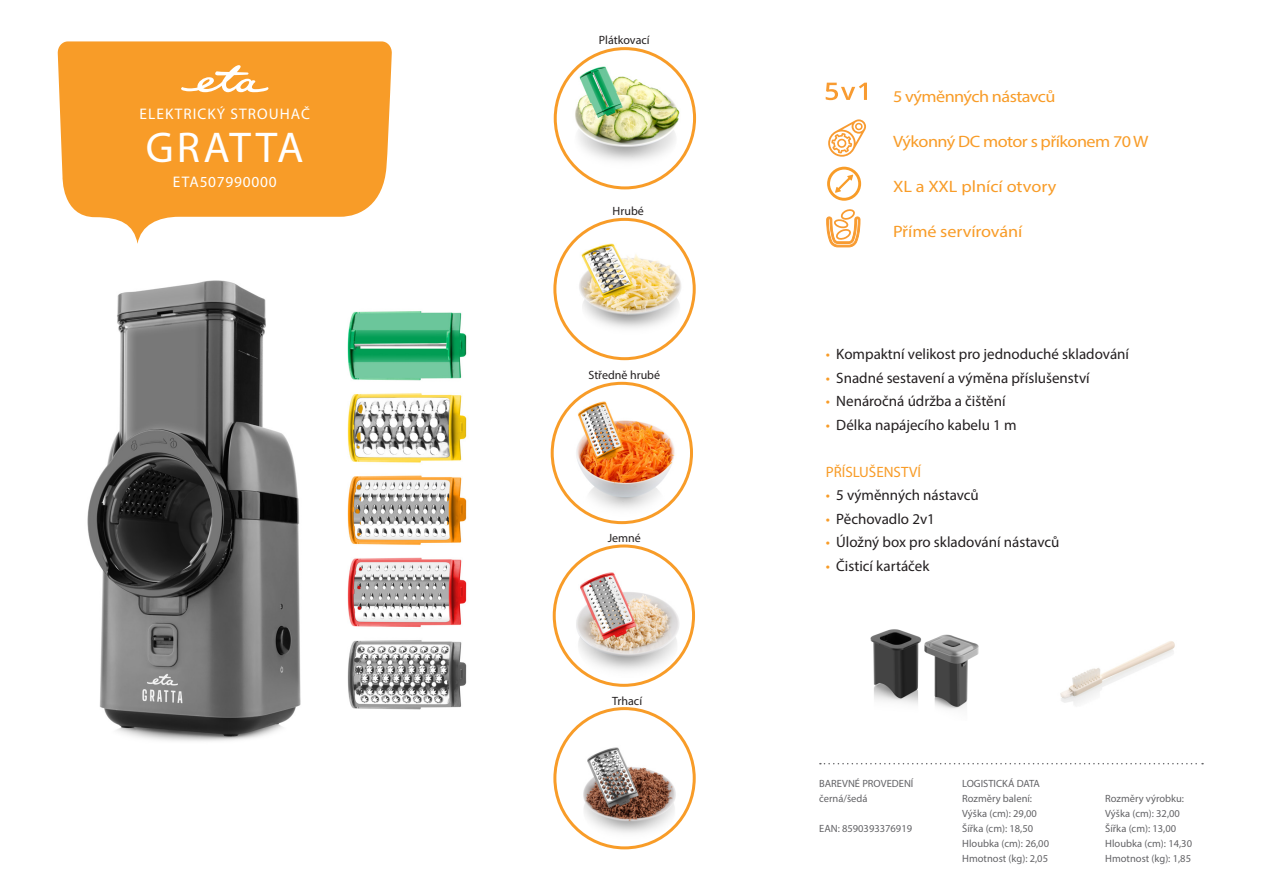
<style>
.page{position:relative;width:1263px;height:893px;background:#fff}
.page>*{position:absolute;margin:0;border:0;box-sizing:border-box;transform-origin:0 0}
.t1{font:43.2px "Myriad Pro";letter-spacing:.07em;color:#fff}
.t2{font:16.5px "Myriad Pro";letter-spacing:-.03em;color:#f89c28;scale:1.1 1}
.t3{font:16.5px "Myriad Pro";color:#f89c28;scale:1.1 1}
.t4{font:16.5px "Myriad Pro";letter-spacing:-.005em;color:#f89c28;scale:1.1 1}
.t5{font:15.45px "Myriad Pro";letter-spacing:.07em;color:#fff}
.t6{font:15.45px "Myriad Pro";letter-spacing:.05em;color:#fff}
.t7{font:15px "Myriad Pro";color:#231f20}
.t8{font:15px "Myriad Pro";color:#f89c28}
.t9{font:12px "Myriad Pro";color:#231f20}
.t10{font:10.5px "Myriad Pro";color:#636366}
.s1{color:#f89c28}
</style>
<div class="page">
<img style="left:1060px;top:641px;width:115px;height:64px">
<img style="left:87px;top:280px;width:380px;height:461px">
<svg style="left:58px;top:41px;width:334px;height:203px;fill:#f89c28"></svg>
<img style="left:568px;top:54px;width:117px;height:117px">
<div style="left:554px;top:47px;width:142px;height:142px;border:3px solid #f89c28;border-radius:50%"></div>
<svg style="left:820px;top:763px;width:383px;height:1px"></svg>
<svg style="left:181px;top:65px;width:87px;height:27px"></svg>
<svg style="left:826px;top:83px;width:41px;height:17px"></svg>
<img style="left:557px;top:219px;width:136px;height:123px">
<div style="left:553px;top:218px;width:143px;height:142px;border:3px solid #f89c28;border-radius:50%"></div>
<img style="left:560px;top:383px;width:127px;height:139px">
<div style="left:551px;top:382px;width:142px;height:142px;border:3px solid #f89c28;border-radius:50%"></div>
<img style="left:554px;top:546px;width:139px;height:139px;border-radius:70px">
<div style="left:553px;top:544px;width:142px;height:143px;border:3px solid #f89c28;border-radius:50%"></div>
<img style="left:558px;top:717px;width:136px;height:131px">
<div style="left:553px;top:707px;width:143px;height:142px;border:3px solid #f89c28;border-radius:50%"></div>
<svg style="left:828px;top:119px;width:38px;height:38px"></svg>
<svg style="left:827px;top:167px;width:34px;height:34px"></svg>
<svg style="left:826px;top:209px;width:34px;height:38px"></svg>
<img style="left:870px;top:629px;width:109px;height:80px">
<p class="t5" style="left:139px;top:104px;width:172px">ELEKTRICKÝ STROUHAČ</p>
<p class="t1" style="left:146px;top:121px;width:159px">GRATTA</p>
<p class="t6" style="left:173px;top:172px;width:105px">ETA507990000</p>
<p class="t9" style="left:599px;top:33px;width:52px">Plátkovací</p>
<p class="t9" style="left:612px;top:204px;width:33px">Hrubé</p>
<p class="t9" style="left:588px;top:368px;width:73px">Středně hrubé</p>
<p class="t9" style="left:608px;top:530px;width:35px">Jemné</p>
<p class="t9" style="left:612px;top:693px;width:32px">Trhací</p>
<p class="t2" style="left:893px;top:86px;width:149px">5 výměnných nástavců</p>
<p class="t2" style="left:893px;top:131px;width:234px">Výkonný DC motor s příkonem 70 W</p>
<p class="t3" style="left:893px;top:177px;width:150px">XL a XXL plnící otvory</p>
<p class="t4" style="left:893px;top:222px;width:119px">Přímé servírování</p>
<p class="t7" style="left:826px;top:345px;width:305px"><span class="s1">•</span> Kompaktní velikost pro jednoduché skladování</p>
<p class="t7" style="left:826px;top:368px;width:266px"><span class="s1">•</span> Snadné sestavení a výměna příslušenství</p>
<p class="t7" style="left:826px;top:392px;width:181px"><span class="s1">•</span> Nenáročná údržba a čištění</p>
<p class="t7" style="left:826px;top:415px;width:192px"><span class="s1">•</span> Délka napájecího kabelu 1 m</p>
<p class="t8" style="left:826px;top:462px;width:97px">PŘÍSLUŠENSTVÍ</p>
<p class="t7" style="left:826px;top:486px;width:155px"><span class="s1">•</span> 5 výměnných nástavců</p>
<p class="t7" style="left:826px;top:509px;width:111px"><span class="s1">•</span> Pěchovadlo 2v1</p>
<p class="t7" style="left:826px;top:533px;width:235px"><span class="s1">•</span> Úložný box pro skladování nástavců</p>
<p class="t7" style="left:826px;top:556px;width:105px"><span class="s1">•</span> Čisticí kartáček</p>
<p class="t10" style="left:819px;top:777px;width:96px">BAREVNÉ PROVEDENÍ</p>
<p class="t10" style="left:819px;top:792px;width:50px">černá/šedá</p>
<p class="t10" style="left:819px;top:822px;width:94px">EAN: 8590393376919</p>
<p class="t10" style="left:962px;top:777px;width:79px">LOGISTICKÁ DATA</p>
<p class="t10" style="left:962px;top:792px;width:71px">Rozměry balení:</p>
<p class="t10" style="left:962px;top:807px;width:76px">Výška (cm): 29,00</p>
<p class="t10" style="left:962px;top:822px;width:73px">Šířka (cm): 18,50</p>
<p class="t10" style="left:962px;top:837px;width:88px">Hloubka (cm): 26,00</p>
<p class="t10" style="left:962px;top:852px;width:87px">Hmotnost (kg): 2,05</p>
<p class="t10" style="left:1105px;top:792px;width:80px">Rozměry výrobku:</p>
<p class="t10" style="left:1105px;top:807px;width:76px">Výška (cm): 32,00</p>
<p class="t10" style="left:1105px;top:822px;width:73px">Šířka (cm): 13,00</p>
<p class="t10" style="left:1105px;top:837px;width:88px">Hloubka (cm): 14,30</p>
<p class="t10" style="left:1105px;top:852px;width:87px">Hmotnost (kg): 1,85</p>
</div>
